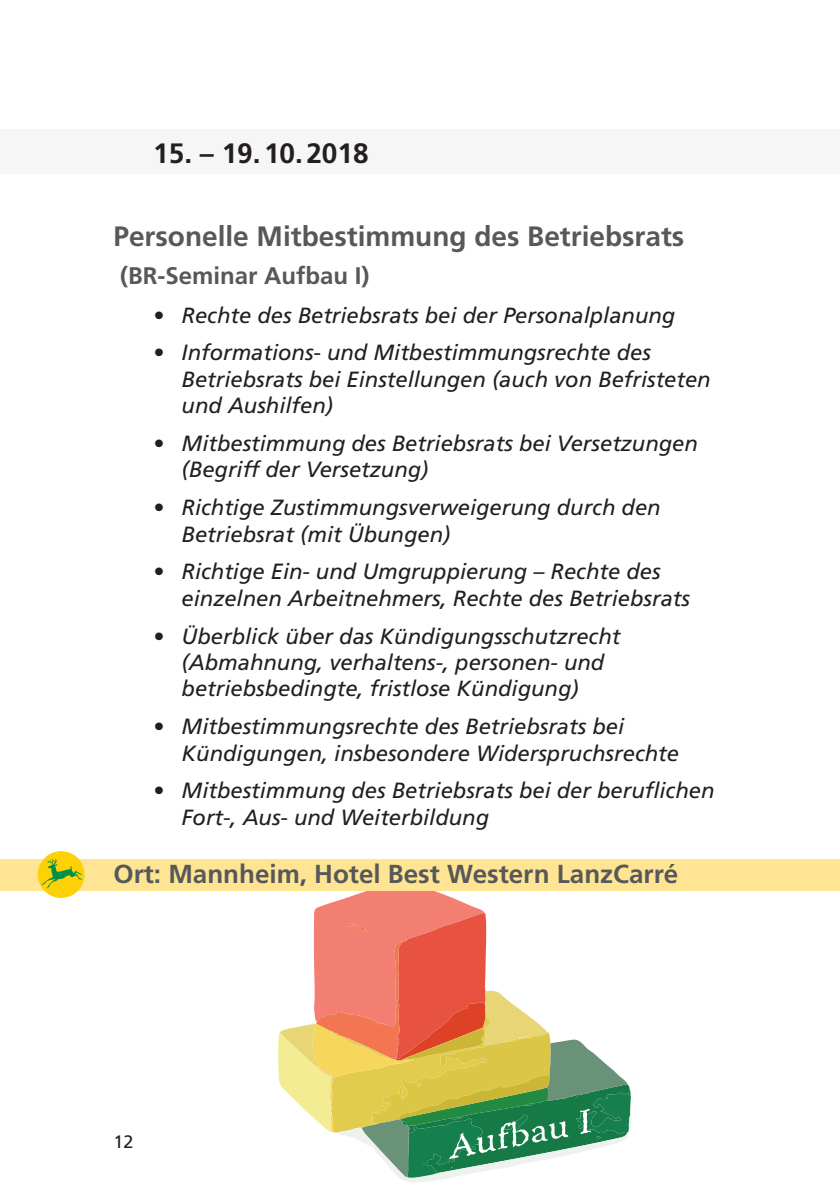
<style>
.page{position:relative;width:840px;height:1191px;background:#fff}
.page>*{position:absolute;margin:0;border:0;box-sizing:border-box;transform-origin:0 0}
.t1{font:700 28px "Frutiger";color:#57585a}
.t2{font:700 28px "Frutiger";color:#231f20}
.t3{font:700 26px "Frutiger";color:#57585a}
.t4{font:700 24px "Frutiger";color:#57585a}
.t5{font:italic 22px/26.4px "Frutiger";color:#231f20}
.t6{font:18px "Frutiger";color:#231f20}
</style>
<div class="page">
<svg style="left:277px;top:890px;width:355px;height:292px"></svg>
<div style="left:0;top:858px;width:839px;height:32px;background:#ffe593"></div>
<div style="left:38px;top:851px;width:47px;height:47px;background:#fed006;border-radius:50%"></div>
<svg style="left:41px;top:858px;width:41px;height:30px"></svg>
<div style="left:0;top:129px;width:839px;height:44px;background:#f6f6f7"></div>
<p class="t2" style="left:153px;top:142px;width:217px">15. – 19.10.2018</p>
<p class="t1" style="left:113px;top:225px;width:572px">Personelle Mitbestimmung des Betriebsrats</p>
<p class="t4" style="left:120px;top:266px;width:250px">(BR-Seminar Aufbau I)</p>
<p class="t5" style="left:153px;top:303px;width:523px">• Rechte des Betriebsrats bei der Personalplanung</p>
<p class="t5" style="left:181px;top:341px;width:530px;text-indent:-28px">• Informations- und Mitbestimmungsrechte des<br>Betriebsrats bei Einstellungen (auch von Befristeten und Aushilfen)</p>
<p class="t5" style="left:181px;top:432px;width:517px;text-indent:-28px">• Mitbestimmung des Betriebsrats bei Versetzungen (Begriff der Versetzung)</p>
<p class="t5" style="left:181px;top:496px;width:480px;text-indent:-28px">• Richtige Zustimmungsverweigerung durch den<br>Betriebsrat (mit Übungen)</p>
<p class="t5" style="left:181px;top:560px;width:509px;text-indent:-28px">• Richtige Ein- und Umgruppierung – Rechte des einzelnen Arbeitnehmers, Rechte des Betriebsrats</p>
<p class="t5" style="left:153px;top:624px;width:468px;text-align:center">• Überblick über das Kündigungsschutzrecht (Abmahnung, verhaltens-, personen- und betriebsbedingte, fristlose Kündigung)</p>
<p class="t5" style="left:181px;top:715px;width:498px;text-indent:-28px">• Mitbestimmungsrechte des Betriebsrats bei<br>Kündigungen, insbesondere Widerspruchsrechte</p>
<p class="t5" style="left:181px;top:779px;width:534px;text-indent:-28px">• Mitbestimmung des Betriebsrats bei der beruflichen<br>Fort-, Aus- und Weiterbildung</p>
<p class="t3" style="left:113px;top:863px;width:566px">Ort: Mannheim, Hotel Best Western LanzCarré</p>
<p class="t6" style="left:113px;top:1134px;width:21px">12</p>
</div>
